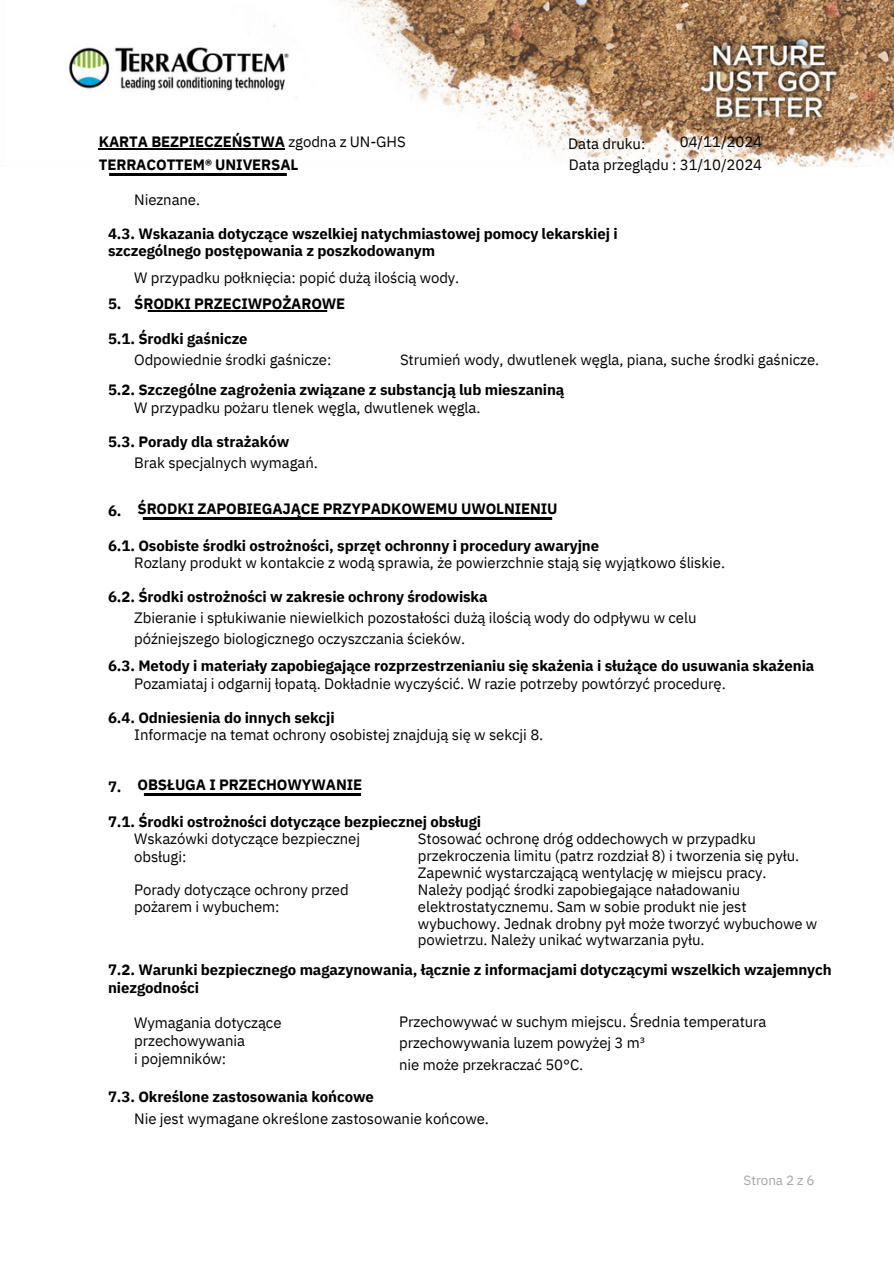
<style>
.page{position:relative;width:894px;height:1264px;background:#fff}
.page>*{position:absolute;margin:0;border:0;box-sizing:border-box;transform-origin:0 0}
.t1{font:15px/16.8px "IBM Plex Sans";letter-spacing:-.005em;color:#000}
.t2{font:700 15px/16.8px "IBM Plex Sans";letter-spacing:-.005em;color:#000}
.t3{font:13.5px "IBM Plex Sans";letter-spacing:-.005em;color:#a6a6a6}
.s1{font-weight:400}
</style>
<div class="page">
<img style="left:69px;top:0;width:824px;height:167px">
<img style="left:142px;top:517px;width:411px;height:2px">
<img style="left:147px;top:310px;width:181px;height:1px">
<img style="left:143px;top:793px;width:219px;height:2px">
<img style="left:109px;top:173px;width:178px;height:2px">
<hr style="left:99px;top:148px;width:186px;height:1px;background:#000">
<p class="t2" style="left:99px;top:133px;width:308px">KARTA BEZPIECZEŃSTWA <span class="s1">zgodna z UN-GHS</span></p>
<p class="t2" style="left:99px;top:156px;width:201px">TERRACOTTEM® UNIVERSAL</p>
<h2 class="t1" style="left:568px;top:135px;width:79px">Data druku:</h2>
<p class="t1" style="left:679px;top:133px;width:84px">04/11/2024</p>
<p class="t1" style="left:568px;top:156px;width:195px">Data przeglądu : 31/10/2024</p>
<p class="t1" style="left:134px;top:191px;width:67px">Nieznane.</p>
<p class="t2" style="left:108px;top:225px;width:511px">4.3. Wskazania dotyczące wszelkiej natychmiastowej pomocy lekarskiej i szczególnego postępowania z poszkodowanym</p>
<p class="t1" style="left:134px;top:269px;width:326px">W przypadku połknięcia: popić dużą ilością wody.</p>
<p class="t2" style="left:108px;top:294px;width:15px">5.</p>
<p class="t2" style="left:134px;top:294px;width:212px">ŚRODKI PRZECIWPOŻAROWE</p>
<p class="t2" style="left:108px;top:330px;width:141px">5.1. Środki gaśnicze</p>
<p class="t1" style="left:134px;top:351px;width:198px">Odpowiednie środki gaśnicze:</p>
<p class="t1" style="left:400px;top:351px;width:420px">Strumień wody, dwutlenek węgla, piana, suche środki gaśnicze.</p>
<h2 class="t2" style="left:108px;top:381px;width:457px">5.2. Szczególne zagrożenia związane z substancją lub mieszaniną</h2>
<p class="t1" style="left:134px;top:398px;width:348px">W przypadku pożaru tlenek węgla, dwutlenek węgla.</p>
<h2 class="t2" style="left:108px;top:433px;width:183px">5.3. Porady dla strażaków</h2>
<h1 class="t1" style="left:134px;top:454px;width:185px">Brak specjalnych wymagań.</h1>
<p class="t2" style="left:108px;top:501px;width:15px">6.</p>
<h2 class="t2" style="left:137px;top:499px;width:421px">ŚRODKI ZAPOBIEGAJĄCE PRZYPADKOWEMU UWOLNIENIU</h2>
<p class="t2" style="left:108px;top:537px;width:492px">6.1. Osobiste środki ostrożności, sprzęt ochronny i procedury awaryjne</p>
<p class="t1" style="left:134px;top:554px;width:592px">Rozlany produkt w kontakcie z wodą sprawia, że powierzchnie stają się wyjątkowo śliskie.</p>
<h2 class="t2" style="left:108px;top:588px;width:381px">6.2. Środki ostrożności w zakresie ochrony środowiska</h2>
<p class="t1" style="left:134px;top:607px;width:563px;line-height:20.2px">Zbieranie i spłukiwanie niewielkich pozostałości dużą ilością wody do odpływu w celu późniejszego biologicznego oczyszczania ścieków.</p>
<h2 class="t2" style="left:108px;top:657px;width:707px">6.3. Metody i materiały zapobiegające rozprzestrzenianiu się skażenia i służące do usuwania skażenia</h2>
<p class="t1" style="left:134px;top:674px;width:593px">Pozamiataj i odgarnij łopatą. Dokładnie wyczyścić. W razie potrzeby powtórzyć procedurę.</p>
<h2 class="t2" style="left:108px;top:708px;width:228px">6.4. Odniesienia do innych sekcji</h2>
<h1 class="t1" style="left:134px;top:726px;width:410px">Informacje na temat ochrony osobistej znajdują się w sekcji 8.</h1>
<p class="t2" style="left:108px;top:777px;width:15px">7.</p>
<h2 class="t2" style="left:137px;top:775px;width:226px">OBSŁUGA I PRZECHOWYWANIE</h2>
<p class="t2" style="left:108px;top:813px;width:374px">7.1. Środki ostrożności dotyczące bezpiecznej obsługi</p>
<h2 class="t1" style="left:134px;top:829px;width:227px;line-height:18px">Wskazówki dotyczące bezpiecznej obsługi:</h2>
<p class="t1" style="left:418px;top:830px;width:382px">Stosować ochronę dróg oddechowych w przypadku przekroczenia limitu (patrz rozdział 8) i tworzenia się pyłu.<br>Zapewnić wystarczającą wentylację w miejscu pracy.</p>
<h2 class="t1" style="left:418px;top:880px;width:401px">Należy podjąć środki zapobiegające naładowaniu elektrostatycznemu. Sam w sobie produkt nie jest wybuchowy. Jednak drobny pył może tworzyć wybuchowe w powietrzu. Należy unikać wytwarzania pyłu.</h2>
<p class="t1" style="left:134px;top:881px;width:216px">Porady dotyczące ochrony przed</p>
<h2 class="t1" style="left:134px;top:898px;width:147px">pożarem i wybuchem:</h2>
<p class="t2" style="left:108px;top:960px;width:724px;line-height:18px">7.2. Warunki bezpiecznego magazynowania, łącznie z informacjami dotyczącymi wszelkich wzajemnych niezgodności</p>
<h2 class="t1" style="left:134px;top:1013px;width:149px;line-height:18px">Wymagania dotyczące przechowywania</h2>
<h1 class="t1" style="left:134px;top:1049px;width:94px">i pojemników:</h1>
<p class="t1" style="left:399px;top:1010px;width:369px;line-height:21.3px">Przechowywać w suchym miejscu. Średnia temperatura przechowywania luzem powyżej 3 m³</p>
<h2 class="t1" style="left:399px;top:1055px;width:185px">nie może przekraczać 50°C.</h2>
<p class="t2" style="left:108px;top:1088px;width:267px">7.3. Określone zastosowania końcowe</p>
<p class="t1" style="left:134px;top:1109px;width:356px">Nie jest wymagane określone zastosowanie końcowe.</p>
<p class="t3" style="left:743px;top:1171px;width:72px">Strona 2 z 6</p>
</div>
